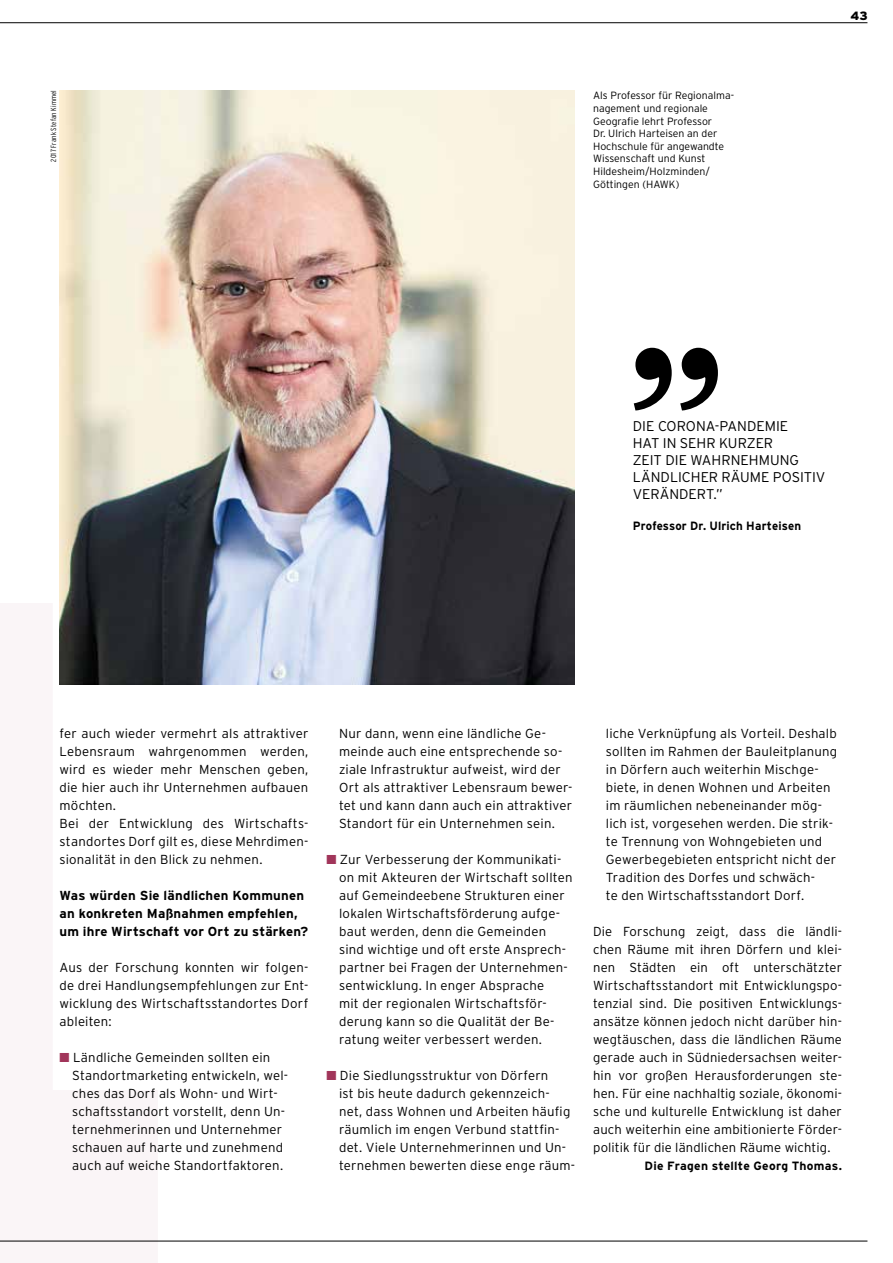
<style>
.page{position:relative;width:893px;height:1263px;background:#fff}
.page>*{position:absolute;margin:0;border:0;box-sizing:border-box;transform-origin:0 0}
.t1{font:300 14.1px "Interstate";letter-spacing:-.02em;color:#000}
.t2{font:300 13.05px/18px "Interstate";letter-spacing:.015em;color:#000}
.t3{font:700 13.05px/18px "Interstate";letter-spacing:.015em;color:#000}
.t4{font:700 12px "Interstate";letter-spacing:.015em;color:#000}
.t5{font:700 12px "Interstate";letter-spacing:.015em;color:#000;scale:.96 1}
.t6{font:900 12px "Interstate";color:#000}
.t7{font:300 10.5px/12.6px "Interstate";color:#000}
.t8{font:300 condensed 7.5px "Interstate";letter-spacing:.025em;color:#000}
.s1{color:#a1355a}
</style>
<div class="page">
<hr style="left:0;top:1241px;width:867px;height:1px;background:#000">
<hr style="left:0;top:22px;width:867px;height:1px;background:#000">
<img style="left:60px;top:90px;width:514px;height:594px">
<svg style="left:634px;top:348px;width:84px;height:62px"></svg>
<p class="t8" style="left:49px;top:162px;width:73px;rotate:-90deg">2017 Frank Stefan Kimmel</p>
<p class="t7" style="left:593px;top:89px;width:142px">Als Professor für Regionalma&shy;nagement und regionale<br>Geografie lehrt Professor<br>Dr. Ulrich Harteisen an der<br>Hochschule für angewandte<br>Wissenschaft und Kunst<br>Hildesheim/Holzminden/<br>Göttingen (HAWK)</p>
<p class="t6" style="left:851px;top:9px;width:18px">43</p>
<p class="t1" style="left:633px;top:418px;width:45px">Die Corona</p>
<p class="t1" style="left:715px;top:418px;width:23px">-Pandemie</p>
<p class="t1" style="left:633px;top:435px;width:10px">hat</p>
<p class="t1" style="left:663px;top:435px;width:27px">in sehr</p>
<p class="t1" style="left:719px;top:435px;width:10px">kurzer</p>
<p class="t1" style="left:633px;top:452px;width:40px">Zeit die</p>
<p class="t1" style="left:690px;top:452px;width:23px">Wahrnehmung</p>
<p class="t1" style="left:633px;top:468px;width:10px">ländlicher</p>
<p class="t1" style="left:722px;top:468px;width:20px">Räume</p>
<p class="t1" style="left:773px;top:468px;width:9px">positiv</p>
<p class="t1" style="left:633px;top:485px;width:10px">verändert</p>
<p class="t1" style="left:713px;top:485px;width:11px">.”</p>
<p class="t5" style="left:633px;top:519px;width:177px">Professor Dr. Ulrich Harteisen</p>
<p class="t2" style="left:60px;top:724px;width:250px">fer auch wieder vermehrt als attraktiver Lebensraum wahrgenommen werden, wird es wieder mehr Menschen geben, die hier auch ihr Unternehmen aufbauen möchten.<br>Bei der Entwicklung des Wirtschafts&shy;standortes Dorf gilt es, diese Mehrdimen&shy;sionalität in den Blick zu nehmen.</p>
<p class="t3" style="left:60px;top:886px;width:250px">Was würden Sie ländlichen Kommunen an konkreten Maßnahmen empfehlen, um ihre Wirtschaft vor Ort zu stärken?</p>
<p class="t2" style="left:60px;top:958px;width:250px;text-align:justify">Aus der Forschung konnten wir folgen&shy;de drei Handlungsempfehlungen zur Ent&shy;wicklung des Wirtschaftsstandortes Dorf ableiten:</p>
<p class="t2" style="left:72px;top:1048px;width:217px;text-indent:-13px"><span class="s1">■</span> Ländliche Gemeinden sollten ein Standortmarketing entwickeln, wel&shy;ches das Dorf als Wohn- und Wirt&shy;schaftsstandort vorstellt, denn Un&shy;ternehmerinnen und Unternehmer schauen auf harte und zunehmend auch auf weiche Standortfaktoren.</p>
<p class="t2" style="left:339px;top:724px;width:235px">Nur dann, wenn eine ländliche Ge&shy;meinde auch eine entsprechende so&shy;ziale Infrastruktur aufweist, wird der Ort als attraktiver Lebensraum bewer&shy;tet und kann dann auch ein attraktiver Standort für ein Unternehmen sein.</p>
<p class="t2" style="left:339px;top:850px;width:235px;text-indent:-13px"><span class="s1">■</span> Zur Verbesserung der Kommunikati&shy;on mit Akteuren der Wirtschaft sollten auf Gemeindeebene Strukturen einer lokalen Wirtschaftsförderung aufge&shy;baut werden, denn die Gemeinden sind wichtige und oft erste Ansprech&shy;partner bei Fragen der Unternehmen&shy;sentwicklung. In enger Absprache<br>mit der regionalen Wirtschaftsför&shy;derung kann so die Qualität der Be&shy;ratung weiter verbessert werden.</p>
<p class="t2" style="left:339px;top:1066px;width:237px;text-indent:-13px"><span class="s1">■</span> Die Siedlungsstruktur von Dörfern<br>ist bis heute dadurch gekennzeich&shy;net, dass Wohnen und Arbeiten häufig räumlich im engen Verbund stattfin&shy;det. Viele Unternehmerinnen und Un&shy;ternehmen bewerten diese enge räum-</p>
<p class="t2" style="left:606px;top:724px;width:233px">liche Verknüpfung als Vorteil. Deshalb sollten im Rahmen der Bauleitplanung in Dörfern auch weiterhin Mischge&shy;biete, in denen Wohnen und Arbeiten im räumlichen nebeneinander mög&shy;lich ist, vorgesehen werden. Die strik&shy;te Trennung von Wohngebieten und Gewerbegebieten entspricht nicht der Tradition des Dorfes und schwäch-<br>te den Wirtschaftsstandort Dorf.</p>
<p class="t2" style="left:593px;top:922px;width:250px;text-align:justify">Die Forschung zeigt, dass die ländli&shy;chen Räume mit ihren Dörfern und klei&shy;nen Städten ein oft unterschätzter Wirtschaftsstandort mit Entwicklungspo&shy;tenzial sind. Die positiven Entwicklungs&shy;ansätze können jedoch nicht darüber hin&shy;wegtäuschen, dass die ländlichen Räume gerade auch in Südniedersachsen weiter&shy;hin vor großen Herausforderungen ste&shy;hen. Für eine nachhaltig soziale, ökonomi&shy;sche und kulturelle Entwicklung ist daher auch weiterhin eine ambitionierte Förder&shy;politik für die ländlichen Räume wichtig.</p>
<p class="t4" style="left:645px;top:1158px;width:199px">Die Fragen stellte Georg Thomas.</p>
</div>
